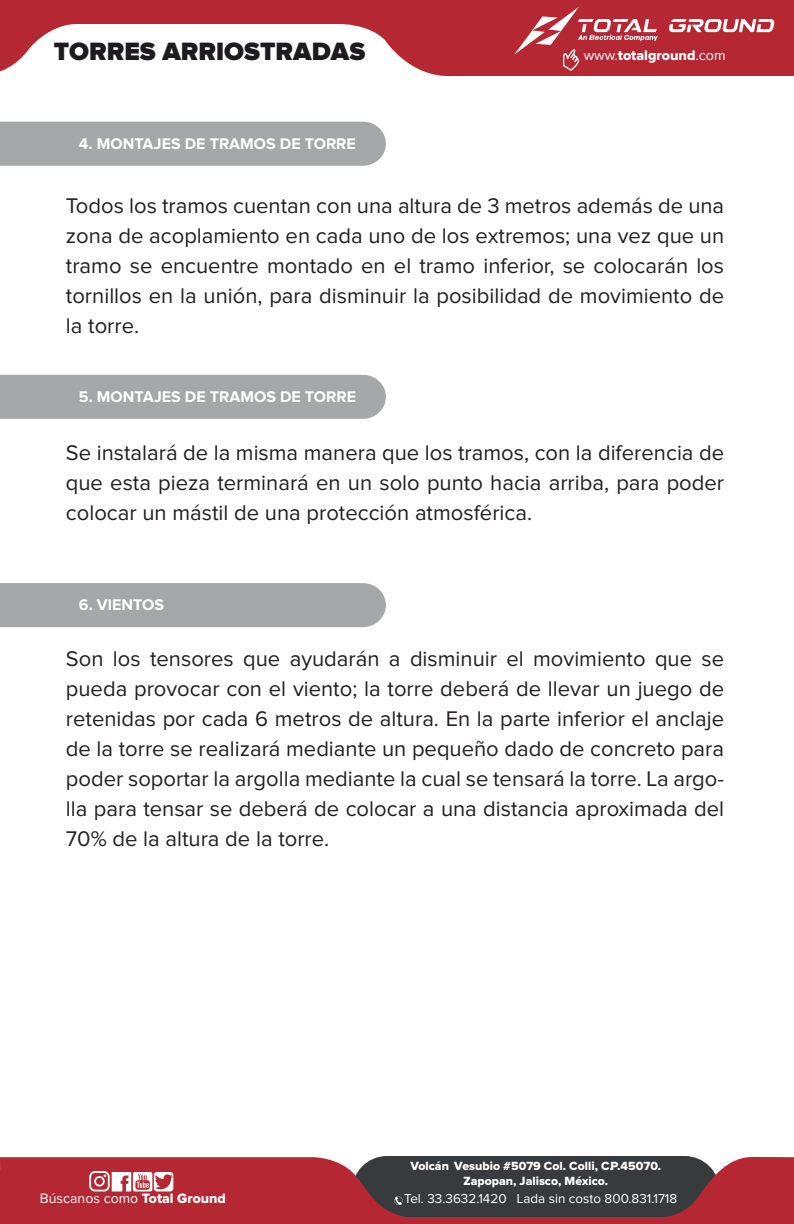
<style>
.page{position:relative;width:794px;height:1224px;background:#fff}
.page>*{position:absolute;margin:0;border:0;box-sizing:border-box;transform-origin:0 0}
.t1{font:900 26px "Proxima Nova";color:#1e1b20}
.t2{font:22px/30px "Proxima Nova";color:#231f20;text-align:justify}
.t3{font:700 16px "Proxima Nova";color:#fff}
.t4{font:14.2px "Proxima Nova";color:#fff}
.t5{font:14.2px "Proxima Nova Extrabld";color:#fff}
.t6{font:13.4px "Proxima Nova";color:#fff}
.t7{font:12.2px/14.8px "Proxima Nova Extrabld";color:#fff;text-align:center}
.s1{font-family:"Proxima Nova"}
.s2{font-family:"Proxima Nova Extrabld"}
</style>
<div class="page">
<svg style="left:0;top:0;width:794px;height:77px;fill:#b52732"></svg>
<div style="left:0;top:1157px;width:794px;height:67px;background:#b52732"></div>
<svg style="left:669px;top:19px;width:105px;height:13px"></svg>
<svg style="left:514px;top:7px;width:144px;height:64px;background:#bf454e"></svg>
<svg style="left:352px;top:1156px;width:367px;height:68px;background:#523b3e"></svg>
<svg style="left:89px;top:1171px;width:84px;height:21px"></svg>
<div style="left:0;top:122px;width:386px;height:44px;background:#a5a7a8"></div>
<div style="left:0;top:375px;width:386px;height:44px;background:#a5a7a8"></div>
<div style="left:0;top:583px;width:386px;height:44px;background:#a5a7a8"></div>
<p class="t1" style="left:54px;top:39px;width:313px">TORRES ARRIOSTRADAS</p>
<p class="t3" style="left:79px;top:136px;width:278px">4. MONTAJES DE TRAMOS DE TORRE</p>
<p class="t5" style="left:584px;top:49px;width:143px"><span class="s1">www.</span>totalground<span class="s1">.com</span></p>
<p class="t2" style="left:66px;top:192px;width:660px">Todos los tramos cuentan con una altura de 3 metros además de una zona de acoplamiento en cada uno de los extremos; una vez que un tramo se encuentre montado en el tramo inferior, se colocarán los tornillos en la unión, para disminuir la posibilidad de movimiento de la torre.</p>
<p class="t3" style="left:79px;top:389px;width:279px">5. MONTAJES DE TRAMOS DE TORRE</p>
<p class="t2" style="left:66px;top:439px;width:660px">Se instalará de la misma manera que los tramos, con la diferencia de que esta pieza terminará en un solo punto hacia arriba, para poder colocar un mástil de una protección atmosférica.</p>
<p class="t3" style="left:79px;top:597px;width:87px">6. VIENTOS</p>
<p class="t2" style="left:66px;top:645px;width:660px">Son los tensores que ayudarán a disminuir el movimiento que se pueda provocar con el viento; la torre deberá de llevar un juego de retenidas por cada 6 metros de altura. En la parte inferior el anclaje de la torre se realizará mediante un pequeño dado de concreto para poder soportar la argolla mediante la cual se tensará la torre. La argo&shy;lla para tensar se deberá de colocar a una distancia aproximada del 70% de la altura de la torre.</p>
<p class="t4" style="left:40px;top:1192px;width:187px">Búscanos como <span class="s2">Total Ground</span></p>
<p class="t7" style="left:410px;top:1159px;width:252px">Volcán Vesubio #5079 Col. Colli, C.P.45070.<br>Zapopan, Jalisco, México.</p>
<p class="t6" style="left:404px;top:1193px;width:274px">Tel. 33.3632.1420 Lada sin costo 800.831.1718</p>
</div>
